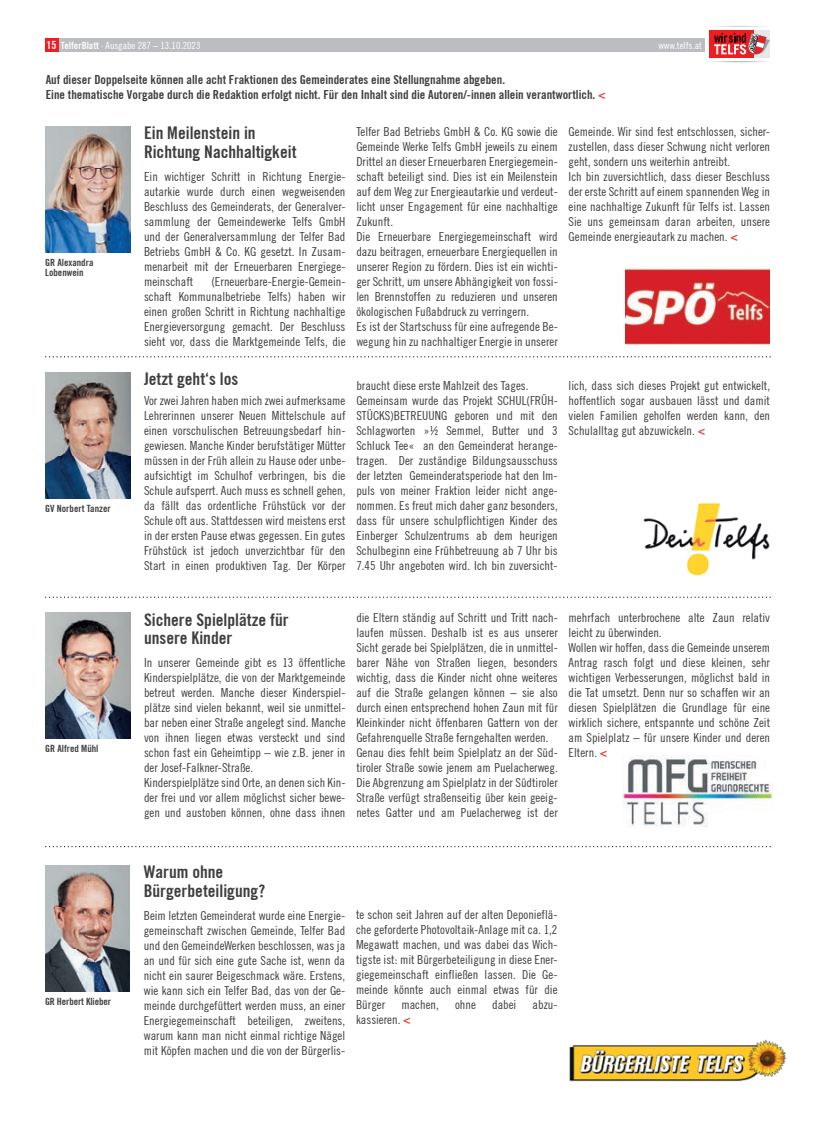
<style>
.page{position:relative;width:815px;height:1134px;background:#fff}
.page>*{position:absolute;margin:0;border:0;box-sizing:border-box;transform-origin:0 0}
.t1{font:700 condensed 17.5px/18.8px "Trade Gothic No.20";color:#3e3e3f}
.t2{font:condensed 12.5px/15px "Trade Gothic No.18";color:#3e3e3f;text-align:justify}
.t3{font:700 condensed 12.5px/15px "Trade Gothic No.20";color:#3e3e3f}
.t4{font:700 condensed 10px/10px "Trade Gothic No.20";color:#3e3e3f}
.t5{font:condensed 10px "Trade Gothic No.18";color:#fff}
.s1{font-family:"Trade Gothic No.20";font-weight:700;font-size:11.25px}
.s2{font-family:"Trade Gothic No.20";font-weight:700}
.s3{color:#ef3e2e}
.s4{font-family:"Trade Gothic No.20";font-weight:700;color:#ef3e2e}
</style>
<div class="page">
<div style="left:58px;top:38px;width:683px;height:14px;background:#bcbdc0"></div>
<div style="left:45px;top:38px;width:13px;height:14px;background:#ee1d23"></div>
<img style="left:710px;top:26px;width:59px;height:37px">
<div style="left:706px;top:27px;width:67px;height:34px;background:#fff"></div>
<div style="left:754px;top:30px;width:16px;height:28px;background:#e6e7e9"></div>
<div style="left:709px;top:30px;width:45px;height:28px;background:#ee1d23"></div>
<svg style="left:714px;top:33px;width:56px;height:21px"></svg>
<img style="left:625px;top:269px;width:145px;height:76px">
<img style="left:45px;top:127px;width:85px;height:126px">
<svg style="left:45px;top:356px;width:726px;height:1px"></svg>
<img style="left:45px;top:372px;width:85px;height:126px">
<svg style="left:45px;top:597px;width:726px;height:1px"></svg>
<img style="left:622px;top:755px;width:151px;height:72px">
<img style="left:45px;top:613px;width:85px;height:126px">
<svg style="left:45px;top:846px;width:726px;height:1px"></svg>
<img style="left:569px;top:1039px;width:218px;height:42px">
<img style="left:45px;top:866px;width:85px;height:126px">
<img style="left:643px;top:502px;width:127px;height:74px">
<p class="t5" style="left:47px;top:39px;width:155px"><span class="s1">15</span> <span class="s2">TelferBlatt</span> · Ausgabe 287 – 13.10.2023</p>
<p class="t5" style="left:658px;top:39px;width:45px">www.telfs.at</p>
<p class="t3" style="left:46px;top:72px;width:561px">Auf dieser Doppelseite können alle acht Fraktionen des Gemeinderates eine Stellungnahme abgeben.<br>Eine thematische Vorgabe durch die Redaktion erfolgt nicht. Für den Inhalt sind die Autoren/-innen allein verantwortlich. <span class="s3">&lt;</span></p>
<p class="t4" style="left:45px;top:257px;width:50px">GR Alexandra<br>Lobenwein</p>
<p class="t4" style="left:45px;top:503px;width:67px">GV Norbert Tanzer</p>
<p class="t4" style="left:45px;top:744px;width:55px">GR Alfred Mühl</p>
<p class="t4" style="left:45px;top:997px;width:68px">GR Herbert Klieber</p>
<h1 class="t1" style="left:144px;top:123px;width:154px">Ein Meilenstein in<br>Richtung Nachhaltigkeit</h1>
<p class="t2" style="left:144px;top:168px;width:203px">Ein wichtiger Schritt in Richtung Energie&shy;autarkie wurde durch einen wegweisenden Beschluss des Gemeinderats, der Generalver&shy;sammlung der Gemeindewerke Telfs GmbH und der Generalversammlung der Telfer Bad Betriebs GmbH &amp; Co. KG gesetzt. In Zusam&shy;menarbeit mit der Erneuerbaren Energiege&shy;meinschaft</p>
<p class="t2" style="left:144px;top:273px;width:203px;text-indent:67px">(Erneuerbare-Energie-Gemein&shy;schaft Kommunalbetriebe Telfs) haben wir einen großen Schritt in Richtung nachhaltige Energieversorgung gemacht. Der Beschluss sieht vor, dass die Marktgemeinde Telfs, die</p>
<h1 class="t1" style="left:144px;top:369px;width:96px">Jetzt geht‘s los</h1>
<p class="t2" style="left:144px;top:393px;width:203px">Vor zwei Jahren haben mich zwei aufmerksame Lehrerinnen unserer Neuen Mittelschule auf einen vorschulischen Betreuungsbedarf hin&shy;gewiesen. Manche Kinder berufstätiger Mütter müssen in der Früh allein zu Hause oder unbe&shy;aufsichtigt im Schulhof verbringen, bis die Schule aufsperrt. Auch muss es schnell gehen, da fällt das ordentliche Frühstück vor der Schule oft aus. Stattdessen wird meistens erst in der ersten Pause etwas gegessen. Ein gutes Frühstück ist jedoch unverzichtbar für den Start in einen produktiven Tag. Der Körper</p>
<p class="t2" style="left:356px;top:124px;width:203px;text-align:left">Telfer Bad Betriebs GmbH &amp; Co. KG sowie die Gemeinde Werke Telfs GmbH jeweils zu einem Drittel an dieser Erneuerbaren Energiegemein&shy;schaft beteiligt sind. Dies ist ein Meilenstein auf dem Weg zur Energieautarkie und verdeut&shy;licht unser Engagement für eine nachhaltige Zukunft.<br>Die Erneuerbare Energiegemeinschaft wird dazu beitragen, erneuerbare Energiequellen in unserer Region zu fördern. Dies ist ein wichti&shy;ger Schritt, um unsere Abhängigkeit von fossi&shy;len Brennstoffen zu reduzieren und unseren ökologischen Fußabdruck zu verringern.<br>Es ist der Startschuss für eine aufregende Be&shy;wegung hin zu nachhaltiger Energie in unserer</p>
<p class="t2" style="left:569px;top:124px;width:203px;text-align:left">Gemeinde. Wir sind fest entschlossen, sicher&shy;zustellen, dass dieser Schwung nicht verloren geht, sondern uns weiterhin antreibt.<br>Ich bin zuversichtlich, dass dieser Beschluss der erste Schritt auf einem spannenden Weg in eine nachhaltige Zukunft für Telfs ist. Lassen Sie uns gemeinsam daran arbeiten, unsere Gemeinde energieautark zu machen. <span class="s4">&lt;</span></p>
<p class="t2" style="left:356px;top:378px;width:203px;text-align:left">braucht diese erste Mahlzeit des Tages.<br>Gemeinsam wurde das Projekt SCHUL(FRÜH-STÜCKS)BETREUUNG geboren und mit den Schlagworten »½ Semmel, Butter und 3<br>Schluck Tee« an den Gemeinderat herange&shy;tragen. Der zuständige Bildungsausschuss der letzten Gemeinderatsperiode hat den Im&shy;puls von meiner Fraktion leider nicht ange&shy;nommen. Es freut mich daher ganz besonders, dass für unsere schulpflichtigen Kinder des Einberger Schulzentrums ab dem heurigen Schulbeginn eine Frühbetreuung ab 7 Uhr bis 7.45 Uhr angeboten wird. Ich bin zuversicht-</p>
<p class="t2" style="left:569px;top:378px;width:203px">lich, dass sich dieses Projekt gut entwickelt, hoffentlich sogar ausbauen lässt und damit vielen Familien geholfen werden kann, den Schulalltag gut abzuwickeln. <span class="s4">&lt;</span></p>
<h1 class="t1" style="left:144px;top:610px;width:146px">Sichere Spielplätze für unsere Kinder</h1>
<p class="t2" style="left:144px;top:655px;width:203px;text-align:left">In unserer Gemeinde gibt es 13 öffentliche Kinderspielplätze, die von der Marktgemeinde betreut werden. Manche dieser Kinderspiel&shy;plätze sind vielen bekannt, weil sie unmittel&shy;bar neben einer Straße angelegt sind. Manche von ihnen liegen etwas versteckt und sind schon fast ein Geheimtipp – wie z.B. jener in der Josef-Falkner-Straße.<br>Kinderspielplätze sind Orte, an denen sich Kin&shy;der frei und vor allem möglichst sicher bewe&shy;gen und austoben können, ohne dass ihnen</p>
<p class="t2" style="left:356px;top:610px;width:203px;text-align:left">die Eltern ständig auf Schritt und Tritt nach&shy;laufen müssen. Deshalb ist es aus unserer Sicht gerade bei Spielplätzen, die in unmittel&shy;barer Nähe von Straßen liegen, besonders wichtig, dass die Kinder nicht ohne weiteres auf die Straße gelangen können – sie also durch einen entsprechend hohen Zaun mit für Kleinkinder nicht öffenbaren Gattern von der Gefahrenquelle Straße ferngehalten werden.<br>Genau dies fehlt beim Spielplatz an der Süd&shy;tiroler Straße sowie jenem am Puelacherweg.<br>Die Abgrenzung am Spielplatz in der Südtiroler Straße verfügt straßenseitig über kein geeig&shy;netes Gatter und am Puelacherweg ist der</p>
<p class="t2" style="left:569px;top:610px;width:203px;text-align:left">mehrfach unterbrochene alte Zaun relativ leicht zu überwinden.<br>Wollen wir hoffen, dass die Gemeinde unserem Antrag rasch folgt und diese kleinen, sehr wichtigen Verbesserungen, möglichst bald in die Tat umsetzt. Denn nur so schaffen wir an diesen Spielplätzen die Grundlage für eine wirklich sichere, entspannte und schöne Zeit am Spielplatz – für unsere Kinder und deren Eltern. <span class="s4">&lt;</span></p>
<h1 class="t1" style="left:144px;top:863px;width:123px">Warum ohne<br>Bürgerbeteiligung?</h1>
<p class="t2" style="left:144px;top:907px;width:203px">Beim letzten Gemeinderat wurde eine Energie&shy;gemeinschaft zwischen Gemeinde, Telfer Bad und den GemeindeWerken beschlossen, was ja an und für sich eine gute Sache ist, wenn da nicht ein saurer Beigeschmack wäre. Erstens, wie kann sich ein Telfer Bad, das von der Ge&shy;meinde durchgefüttert werden muss, an einer Energiegemeinschaft beteiligen, zweitens, warum kann man nicht einmal richtige Nägel mit Köpfen machen und die von der Bürgerlis-</p>
<p class="t2" style="left:356px;top:907px;width:203px">te schon seit Jahren auf der alten Deponieflä&shy;che geforderte Photovoltaik-Anlage mit ca. 1,2<br>Megawatt machen, und was dabei das Wich&shy;tigste ist: mit Bürgerbeteiligung in diese Ener&shy;giegemeinschaft einfließen lassen. Die Ge&shy;meinde könnte auch einmal etwas für die Bürger</p>
<p class="t2" style="left:401px;top:997px;width:39px">machen,</p>
<p class="t2" style="left:455px;top:997px;width:22px">ohne</p>
<p class="t2" style="left:492px;top:997px;width:26px">dabei</p>
<p class="t2" style="left:533px;top:997px;width:26px">abzu-</p>
<p class="t2" style="left:356px;top:1012px;width:56px">kassieren. <span class="s4">&lt;</span></p>
</div>
